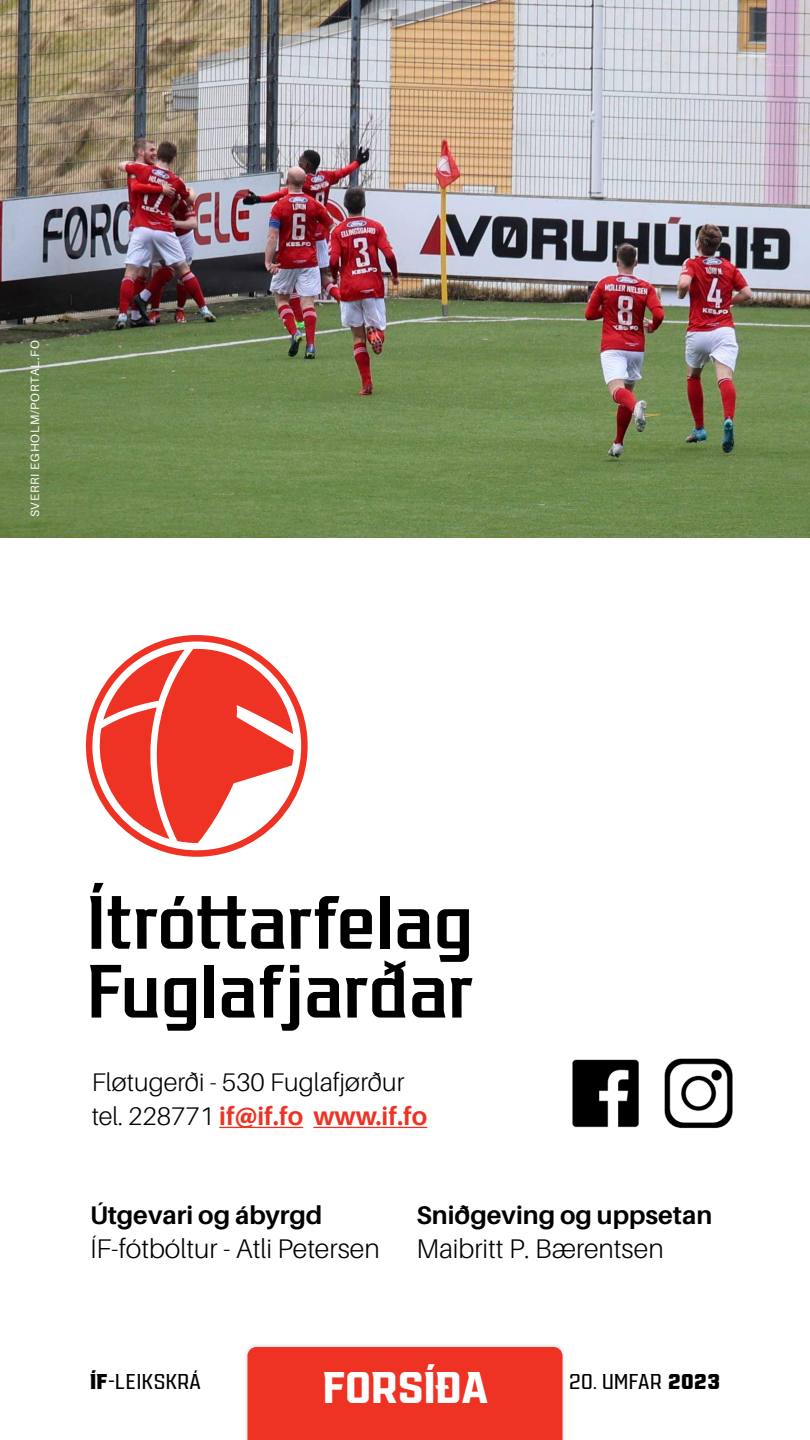
<style>
.page{position:relative;width:810px;height:1440px;background:#fff}
.page>*{position:absolute;margin:0;border:0;box-sizing:border-box;transform-origin:0 0}
.t1{font:700 46.5px "Redzone";color:#fff}
.t2{font:300 27px "Aileron";color:#000}
.t3{font:300 25.5px/33.8px "Aileron";color:#000}
.t4{font:700 25.5px "Aileron";color:#000}
.t5{font:300 22.5px "Redzone";letter-spacing:.02em;color:#000}
.t6{font:12px "Aileron";letter-spacing:.07em;color:#fff}
.s1{font-weight:700;color:#ee3224}
.s2{font-weight:900}
</style>
<div class="page">
<img style="left:0;top:0;width:810px;height:538px">
<hr style="left:219px;top:1127px;width:84px;height:1px;background:#ee3224">
<hr style="left:313px;top:1127px;width:114px;height:1px;background:#ee3224">
<img style="left:572px;top:1059px;width:67px;height:69px">
<img style="left:664px;top:1058px;width:69px;height:71px">
<div style="left:243px;top:1343px;width:324px;height:97px;background:#000;opacity:.2"></div>
<div style="left:248px;top:1347px;width:314px;height:93px;background:#ee3224"></div>
<svg style="left:90px;top:883px;width:194px;height:66px"></svg>
<svg style="left:290px;top:896px;width:82px;height:53px"></svg>
<div style="left:380px;top:896px;width:9px;height:53px;background:#000"></div>
<svg style="left:398px;top:909px;width:33px;height:40px"></svg>
<svg style="left:437px;top:909px;width:32px;height:53px"></svg>
<svg style="left:90px;top:965px;width:68px;height:53px"></svg>
<svg style="left:165px;top:978px;width:31px;height:53px"></svg>
<div style="left:204px;top:965px;width:10px;height:53px;background:#000"></div>
<svg style="left:222px;top:965px;width:77px;height:66px"></svg>
<svg style="left:308px;top:960px;width:97px;height:58px"></svg>
<svg style="left:412px;top:978px;width:33px;height:40px"></svg>
<svg style="left:451px;top:978px;width:21px;height:40px"></svg>
<svg style="left:85px;top:635px;width:223px;height:222px"></svg>
<svg style="left:92px;top:640px;width:211px;height:211px"></svg>
<p class="t6" style="left:28px;top:517px;width:179px;rotate:-90deg">SVERRI EGHOLM/PORTAL.FO</p>
<p class="t3" style="left:92px;top:1066px;width:337px">Fløtugerði - 530 Fuglafjørður tel. 228771 <span class="s1">if@if.fo www.if.fo</span></p>
<p class="t4" style="left:90px;top:1201px;width:234px">Útgevari og ábyrgd</p>
<p class="t2" style="left:90px;top:1233px;width:291px">ÍF-fótbóltur - Atli Petersen</p>
<p class="t4" style="left:416px;top:1201px;width:297px">Sniðgeving og uppsetan</p>
<p class="t2" style="left:416px;top:1233px;width:249px">Maibritt P. Bærentsen</p>
<h1 class="t1" style="left:323px;top:1363px;width:167px">FORSÍÐA</h1>
<p class="t5" style="left:90px;top:1370px;width:113px"><span class="s2">ÍF</span>-LEIKSKRÁ</p>
<p class="t5" style="left:569px;top:1370px;width:152px">20. UMFAR <span class="s2">2023</span></p>
</div>
